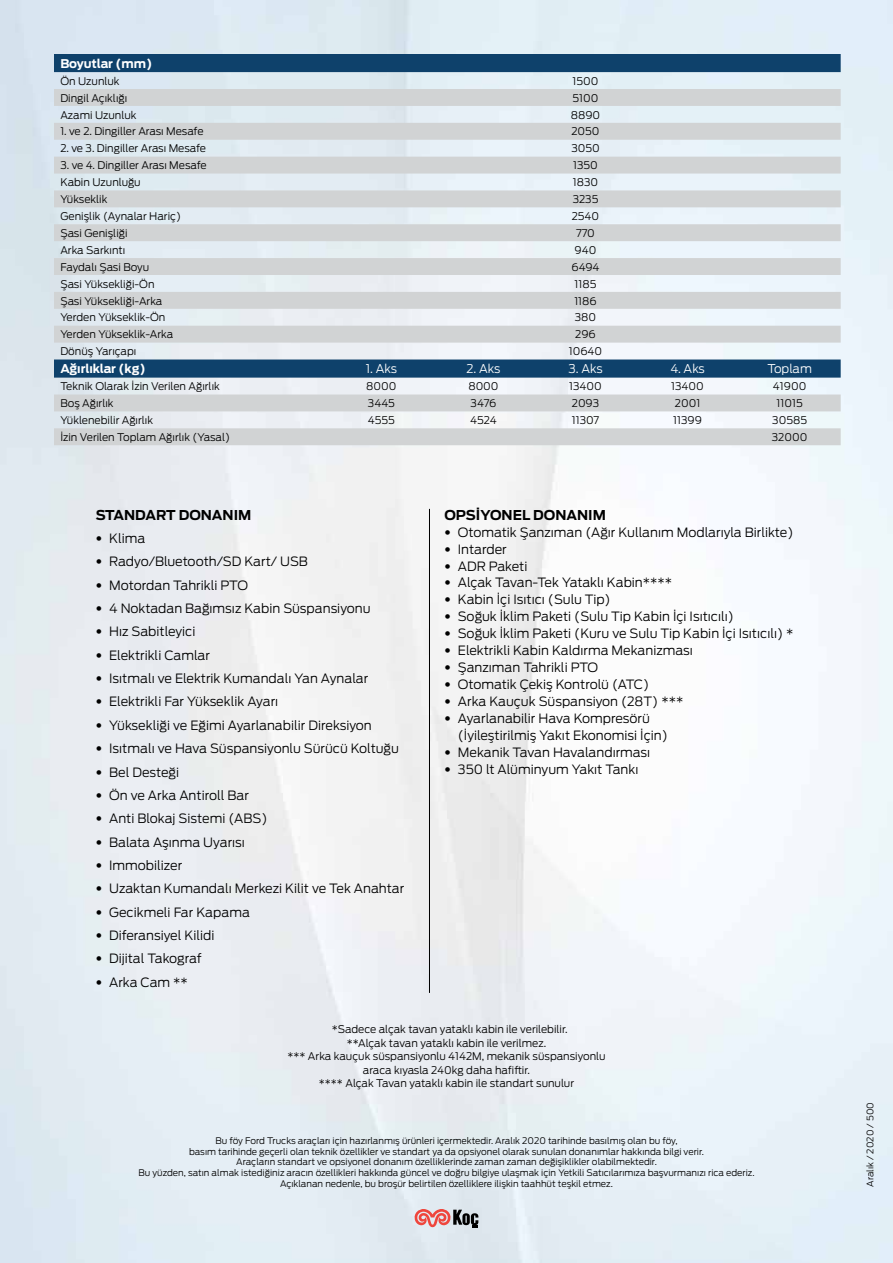
<style>
.page{position:relative;width:893px;height:1263px;background:#fff}
.page>*{position:absolute;margin:0;border:0;box-sizing:border-box;transform-origin:0 0}
.t1{font:700 13.5px "Ford Antenna";color:#000}
.t2{font:300 12.75px/17px "Ford Antenna";color:#000}
.t3{font:700 12px "Ford Antenna";letter-spacing:-.01em;color:#fff}
.t4{font:300 12px "Ford Antenna";color:#fff}
.t5{font:300 10.5px "Ford Antenna";color:#000}
.t6{font:300 9px/10.8px "Ford Antenna";color:#000;text-align:center}
.s1{font-family:"Helvetica Neue LT Std";font-stretch:condensed}
</style>
<div class="page">
<svg style="left:54px;top:54px;width:787px;height:35px;background:#7393ac"></svg>
<svg style="left:54px;top:89px;width:787px;height:356px;background:#d2d9de"></svg>
<hr style="left:429px;top:509px;width:1px;height:484px;background:#000">
<svg style="left:415px;top:1209px;width:63px;height:19px"></svg>
<p class="t3" style="left:60px;top:53px;width:93px">Boyutlar (mm)</p>
<p class="t5" style="left:60px;top:72px;width:61px">Ön Uzunluk</p>
<p class="t5" style="left:573px;top:72px;width:27px">1500</p>
<p class="t5" style="left:60px;top:89px;width:68px">Dingil Açıklığı</p>
<p class="t5" style="left:573px;top:89px;width:27px">5100</p>
<p class="t5" style="left:60px;top:106px;width:78px">Azami Uzunluk</p>
<p class="t5" style="left:571px;top:106px;width:31px">8890</p>
<p class="t5" style="left:60px;top:123px;width:145px">1. ve 2. Dingiller Arası Mesafe</p>
<p class="t5" style="left:571px;top:123px;width:30px">2050</p>
<p class="t5" style="left:60px;top:140px;width:147px">2. ve 3. Dingiller Arası Mesafe</p>
<p class="t5" style="left:571px;top:140px;width:30px">3050</p>
<p class="t5" style="left:60px;top:157px;width:148px">3. ve 4. Dingiller Arası Mesafe</p>
<p class="t5" style="left:573px;top:157px;width:26px">1350</p>
<p class="t5" style="left:60px;top:173px;width:82px">Kabin Uzunluğu</p>
<p class="t5" style="left:573px;top:173px;width:27px">1830</p>
<p class="t5" style="left:60px;top:190px;width:49px">Yükseklik</p>
<p class="t5" style="left:573px;top:190px;width:27px">3235</p>
<p class="t5" style="left:60px;top:207px;width:122px">Genişlik (Aynalar Hariç)</p>
<p class="t5" style="left:572px;top:207px;width:29px">2540</p>
<p class="t5" style="left:60px;top:224px;width:69px">Şasi Genişliği</p>
<p class="t5" style="left:576px;top:224px;width:20px">770</p>
<p class="t5" style="left:60px;top:241px;width:66px">Arka Sarkıntı</p>
<p class="t5" style="left:575px;top:241px;width:23px">940</p>
<p class="t5" style="left:60px;top:258px;width:90px">Faydalı Şasi Boyu</p>
<p class="t5" style="left:571px;top:258px;width:30px">6494</p>
<p class="t5" style="left:60px;top:275px;width:96px">Şasi Yüksekliği-Ön</p>
<p class="t5" style="left:575px;top:275px;width:23px">1185</p>
<p class="t5" style="left:60px;top:292px;width:104px">Şasi Yüksekliği-Arka</p>
<p class="t5" style="left:574px;top:292px;width:24px">1186</p>
<p class="t5" style="left:60px;top:309px;width:106px">Yerden Yükseklik-Ön</p>
<p class="t5" style="left:575px;top:309px;width:23px">380</p>
<p class="t5" style="left:60px;top:326px;width:114px">Yerden Yükseklik-Arka</p>
<p class="t5" style="left:575px;top:326px;width:22px">296</p>
<p class="t5" style="left:60px;top:343px;width:78px">Dönüş Yarıçapı</p>
<p class="t5" style="left:569px;top:343px;width:35px">10640</p>
<p class="t3" style="left:60px;top:358px;width:87px">Ağırlıklar (kg)</p>
<p class="t4" style="left:366px;top:359px;width:33px">1. Aks</p>
<p class="t4" style="left:467px;top:359px;width:35px">2. Aks</p>
<p class="t4" style="left:568px;top:359px;width:36px">3. Aks</p>
<p class="t4" style="left:670px;top:359px;width:36px">4. Aks</p>
<p class="t4" style="left:767px;top:359px;width:46px">Toplam</p>
<p class="t5" style="left:60px;top:378px;width:161px">Teknik Olarak İzin Verilen Ağırlık</p>
<p class="t5" style="left:366px;top:378px;width:32px">8000</p>
<p class="t5" style="left:468px;top:378px;width:32px">8000</p>
<p class="t5" style="left:569px;top:378px;width:34px">13400</p>
<p class="t5" style="left:671px;top:378px;width:34px">13400</p>
<p class="t5" style="left:773px;top:378px;width:35px">41900</p>
<p class="t5" style="left:60px;top:394px;width:55px">Boş Ağırlık</p>
<p class="t5" style="left:368px;top:394px;width:28px">3445</p>
<p class="t5" style="left:471px;top:394px;width:27px">3476</p>
<p class="t5" style="left:572px;top:394px;width:29px">2093</p>
<p class="t5" style="left:675px;top:394px;width:27px">2001</p>
<p class="t5" style="left:777px;top:394px;width:28px">11015</p>
<p class="t5" style="left:60px;top:411px;width:94px">Yüklenebilir Ağırlık</p>
<p class="t5" style="left:368px;top:411px;width:28px">4555</p>
<p class="t5" style="left:470px;top:411px;width:28px">4524</p>
<p class="t5" style="left:572px;top:411px;width:29px">11307</p>
<p class="t5" style="left:673px;top:411px;width:30px">11399</p>
<p class="t5" style="left:772px;top:411px;width:36px">30585</p>
<p class="t5" style="left:60px;top:428px;width:171px">İzin Verilen Toplam Ağırlık (Yasal)</p>
<p class="t5" style="left:772px;top:428px;width:37px">32000</p>
<p class="t1" style="left:96px;top:503px;width:157px">STANDART DONANIM</p>
<p class="t2" style="left:96px;top:528px;width:51px"><span class="s1">•</span> Klima</p>
<p class="t2" style="left:96px;top:552px;width:214px"><span class="s1">•</span> Radyo/Bluetooth/SD Kart/ USB</p>
<p class="t2" style="left:96px;top:575px;width:154px"><span class="s1">•</span> Motordan Tahrikli PTO</p>
<p class="t2" style="left:96px;top:598px;width:276px"><span class="s1">•</span> 4 Noktadan Bağımsız Kabin Süspansiyonu</p>
<p class="t2" style="left:96px;top:622px;width:101px"><span class="s1">•</span> Hız Sabitleyici</p>
<p class="t2" style="left:96px;top:645px;width:116px"><span class="s1">•</span> Elektrikli Camlar</p>
<p class="t2" style="left:96px;top:668px;width:274px"><span class="s1">•</span> Isıtmalı ve Elektrik Kumandalı Yan Aynalar</p>
<p class="t2" style="left:96px;top:692px;width:184px"><span class="s1">•</span> Elektrikli Far Yükseklik Ayarı</p>
<p class="t2" style="left:96px;top:715px;width:278px"><span class="s1">•</span> Yüksekliği ve Eğimi Ayarlanabilir Direksiyon</p>
<p class="t2" style="left:96px;top:738px;width:305px"><span class="s1">•</span> Isıtmalı ve Hava Süspansiyonlu Sürücü Koltuğu</p>
<p class="t2" style="left:96px;top:762px;width:85px"><span class="s1">•</span> Bel Desteği</p>
<p class="t2" style="left:96px;top:785px;width:155px"><span class="s1">•</span> Ön ve Arka Antiroll Bar</p>
<p class="t2" style="left:96px;top:808px;width:173px"><span class="s1">•</span> Anti Blokaj Sistemi (ABS)</p>
<p class="t2" style="left:96px;top:832px;width:151px"><span class="s1">•</span> Balata Aşınma Uyarısı</p>
<p class="t2" style="left:96px;top:855px;width:88px"><span class="s1">•</span> Immobilizer</p>
<p class="t2" style="left:96px;top:879px;width:310px"><span class="s1">•</span> Uzaktan Kumandalı Merkezi Kilit ve Tek Anahtar</p>
<p class="t2" style="left:96px;top:902px;width:156px"><span class="s1">•</span> Gecikmeli Far Kapama</p>
<p class="t2" style="left:96px;top:925px;width:120px"><span class="s1">•</span> Diferansiyel Kilidi</p>
<p class="t2" style="left:96px;top:949px;width:108px"><span class="s1">•</span> Dijital Takograf</p>
<p class="t2" style="left:96px;top:972px;width:94px"><span class="s1">•</span> Arka Cam **</p>
<p class="t1" style="left:444px;top:503px;width:163px">OPSİYONEL DONANIM</p>
<p class="t2" style="left:444px;top:522px;width:351px"><span class="s1">•</span> Otomatik Şanzıman (Ağır Kullanım Modlarıyla Birlikte)</p>
<p class="t2" style="left:444px;top:539px;width:64px"><span class="s1">•</span> Intarder</p>
<p class="t2" style="left:444px;top:556px;width:85px"><span class="s1">•</span> ADR Paketi</p>
<p class="t2" style="left:444px;top:573px;width:229px"><span class="s1">•</span> Alçak Tavan-Tek Yataklı Kabin****</p>
<p class="t2" style="left:444px;top:590px;width:168px"><span class="s1">•</span> Kabin İçi Isıtıcı (Sulu Tip)</p>
<p class="t2" style="left:444px;top:607px;width:291px"><span class="s1">•</span> Soğuk İklim Paketi (Sulu Tip Kabin İçi Isıtıcılı)</p>
<p class="t2" style="left:444px;top:624px;width:351px"><span class="s1">•</span> Soğuk İklim Paketi (Kuru ve Sulu Tip Kabin İçi Isıtıcılı) *</p>
<p class="t2" style="left:444px;top:641px;width:250px"><span class="s1">•</span> Elektrikli Kabin Kaldırma Mekanizması</p>
<p class="t2" style="left:444px;top:657px;width:155px"><span class="s1">•</span> Şanzıman Tahrikli PTO</p>
<p class="t2" style="left:444px;top:674px;width:206px"><span class="s1">•</span> Otomatik Çekiş Kontrolü (ATC)</p>
<p class="t2" style="left:444px;top:691px;width:240px"><span class="s1">•</span> Arka Kauçuk Süspansiyon (28T) ***</p>
<p class="t2" style="left:458px;top:708px;width:212px;text-indent:-14px"><span class="s1">•</span> Ayarlanabilir Hava Kompresörü (İyileştirilmiş Yakıt Ekonomisi İçin)</p>
<p class="t2" style="left:444px;top:742px;width:207px"><span class="s1">•</span> Mekanik Tavan Havalandırması</p>
<p class="t2" style="left:444px;top:759px;width:196px"><span class="s1">•</span> 350 lt Alüminyum Yakıt Tankı</p>
<p class="t5" style="left:332px;top:1020px;width:238px">*Sadece alçak tavan yataklı kabin ile verilebilir.</p>
<p class="t5" style="left:347px;top:1034px;width:201px">**Alçak tavan yataklı kabin ile verilmez.</p>
<p class="t5" style="left:287px;top:1047px;width:320px">*** Arka kauçuk süspansiyonlu 4142M, mekanik süspansiyonlu</p>
<p class="t5" style="left:363px;top:1061px;width:169px">araca kıyasla 240kg daha hafiftir.</p>
<p class="t5" style="left:319px;top:1074px;width:257px">**** Alçak Tavan yataklı kabin ile standart sunulur</p>
<p class="t6" style="left:138px;top:1134px;width:618px">Bu föy Ford Trucks araçları için hazırlanmış ürünleri içermektedir. Aralık 2020 tarihinde basılmış olan bu föy,<br>basım tarihinde geçerli olan teknik özellikler ve standart ya da opsiyonel olarak sunulan donanımlar hakkında bilgi verir.<br>Araçların standart ve opsiyonel donanım özelliklerinde zaman zaman değişiklikler olabilmektedir.<br>Bu yüzden, satın almak istediğiniz aracın özellikleri hakkında güncel ve doğru bilgiye ulaşmak için Yetkili Satıcılarımıza başvurmanızı rica ederiz.<br>Açıklanan nedenle, bu broşür belirtilen özelliklere ilişkin taahhüt teşkil etmez.</p>
<p class="t6" style="left:864px;top:1187px;width:86px;rotate:-90deg">Aralık / 2020 / 500</p>
</div>
